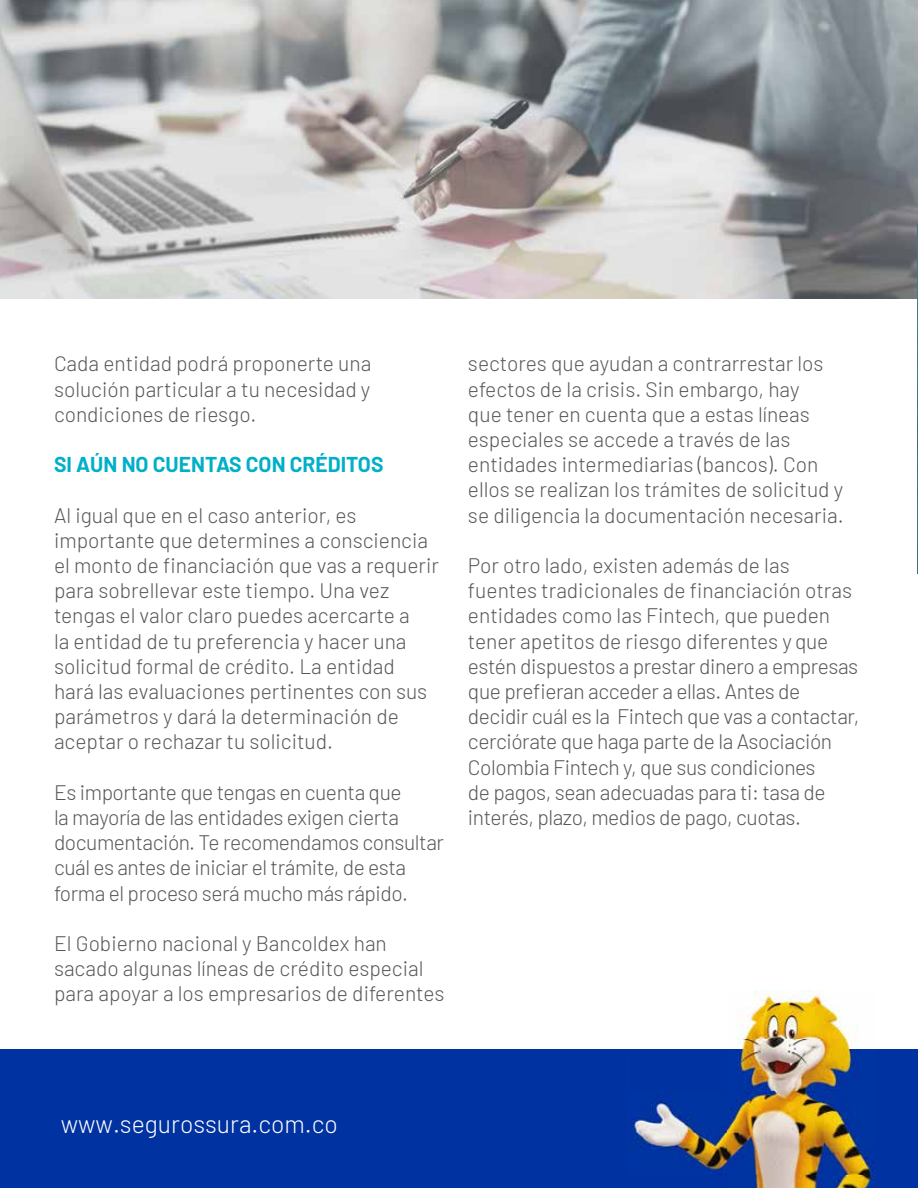
<style>
.page{position:relative;width:918px;height:1188px;background:#fff}
.page>*{position:absolute;margin:0;border:0;box-sizing:border-box;transform-origin:0 0}
.t1{font:300 24.75px "Barlow";color:#fff}
.t2{font:300 21px/25.2px "Barlow";color:#575756}
.t3{font:300 21px/25.2px "Barlow";letter-spacing:-.02em;color:#575756}
.t4{font:700 21px "Barlow";color:#00afc8}
</style>
<div class="page">
<img style="left:0;top:0;width:918px;height:298px">
<div style="left:0;top:1050px;width:918px;height:138px;background:#0033a1"></div>
<img style="left:628px;top:991px;width:247px;height:197px">
<img style="left:917px;top:225px;width:1px;height:348px">
<p class="t2" style="left:54px;top:350px;width:319px;text-align:justify">Cada entidad podrá proponerte una solución particular a tu necesidad y condiciones de riesgo.</p>
<p class="t4" style="left:54px;top:449px;width:331px">SI AÚN NO CUENTAS CON CRÉDITOS</p>
<p class="t2" style="left:54px;top:501px;width:386px">Al igual que en el caso anterior, es importante que determines a consciencia el monto de financiación que vas a requerir para sobrellevar este tiempo. Una vez tengas el valor claro puedes acercarte a<br>la entidad de tu preferencia y hacer una solicitud formal de crédito. La entidad hará las evaluaciones pertinentes con sus parámetros y dará la determinación de aceptar o rechazar tu solicitud.</p>
<p class="t3" style="left:54px;top:778px;width:392px">Es importante que tengas en cuenta que<br>la mayoría de las entidades exigen cierta documentación. Te recomendamos consultar cuál es antes de iniciar el trámite, de esta forma el proceso será mucho más rápido.</p>
<p class="t2" style="left:54px;top:929px;width:392px">El Gobierno nacional y Bancoldex han sacado algunas líneas de crédito especial para apoyar a los empresarios de diferentes</p>
<p class="t2" style="left:468px;top:350px;width:377px">sectores que ayudan a contrarrestar los efectos de la crisis. Sin embargo, hay<br>que tener en cuenta que a estas líneas especiales se accede a través de las entidades intermediarias (bancos). Con ellos se realizan los trámites de solicitud y se diligencia la documentación necesaria.</p>
<p class="t3" style="left:468px;top:551px;width:393px">Por otro lado, existen además de las fuentes tradicionales de financiación otras entidades como las Fintech, que pueden tener apetitos de riesgo diferentes y que estén dispuestos a prestar dinero a empresas que prefieran acceder a ellas. Antes de decidir cuál es la Fintech que vas a contactar, cerciórate que haga parte de la Asociación Colombia Fintech y, que sus condiciones<br>de pagos, sean adecuadas para ti: tasa de interés, plazo, medios de pago, cuotas.</p>
<p class="t1" style="left:61px;top:1107px;width:279px">www.segurossura.com.co</p>
</div>
